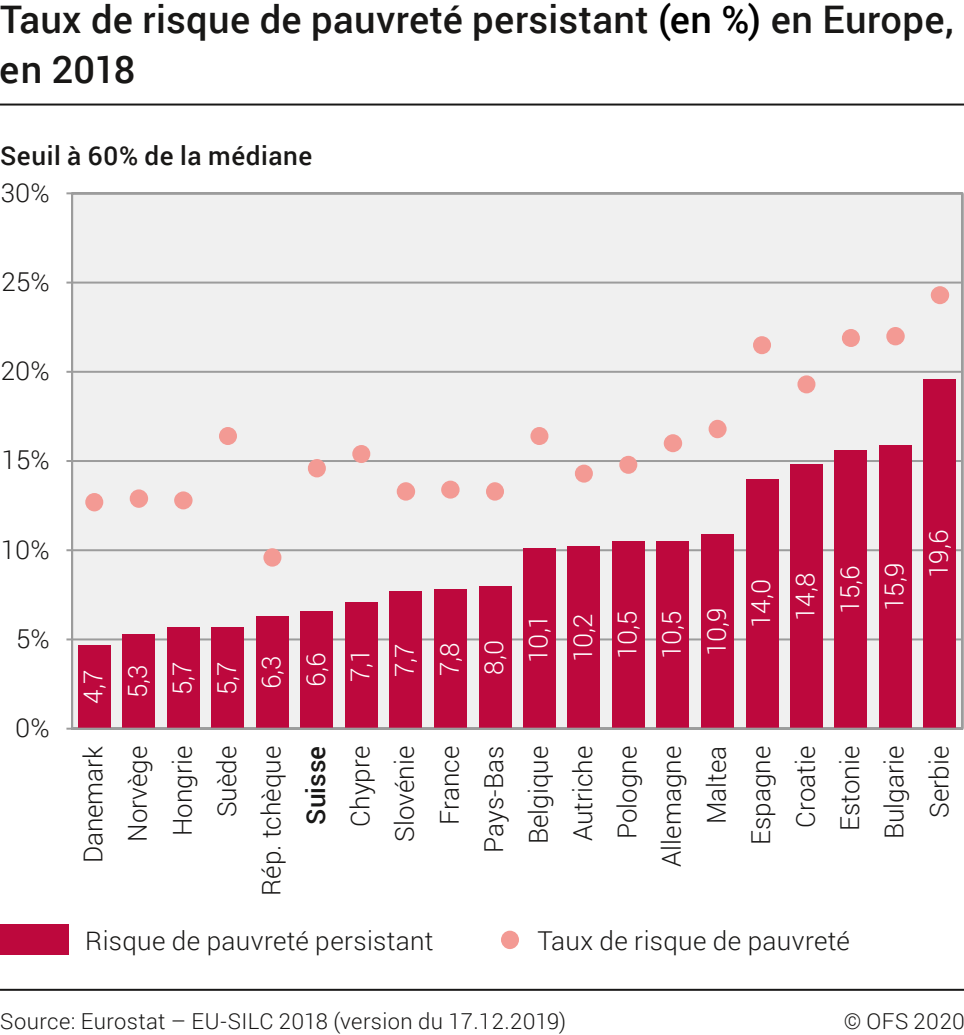
<style>
.page{position:relative;width:964px;height:1035px;background:#fff}
.page>*{position:absolute;margin:0;border:0;box-sizing:border-box;transform-origin:0 0}
.t1{font:500 38px/50px "Roboto";letter-spacing:.01em;color:#181716}
.t2{font:300 26px/44.4px "Roboto";color:#181716;text-align:right}
.t3{font:300 26px "Roboto";color:#fff}
.t4{font:500 26px "Roboto";letter-spacing:.02em;color:#181716}
.t5{font:300 22px "Roboto";letter-spacing:.015em;color:#181716}
.s1{color:#000}
</style>
<div class="page">
<hr style="left:0;top:104px;width:963px;height:2px;background:#181716">
<hr style="left:0;top:989px;width:963px;height:2px;background:#181716">
<div style="left:66px;top:192px;width:897px;height:538px;background:#f0f0f0"></div>
<hr style="left:72px;top:638px;width:890px;height:2px;background:#9c9c9c">
<hr style="left:72px;top:549px;width:890px;height:2px;background:#9c9c9c">
<hr style="left:72px;top:460px;width:890px;height:2px;background:#9c9c9c">
<hr style="left:72px;top:371px;width:890px;height:2px;background:#9c9c9c">
<hr style="left:72px;top:282px;width:890px;height:2px;background:#9c9c9c">
<hr style="left:72px;top:192px;width:890px;height:2px;background:#9c9c9c">
<hr style="left:71px;top:193px;width:2px;height:536px;background:#9c9c9c">
<div style="left:85px;top:493px;width:18px;height:18px;background:#f39a94;border-radius:50%"></div>
<div style="left:130px;top:489px;width:18px;height:19px;background:#f39a94;border-radius:50%"></div>
<div style="left:174px;top:491px;width:18px;height:18px;background:#f39a94;border-radius:50%"></div>
<div style="left:219px;top:427px;width:18px;height:18px;background:#f39a94;border-radius:50%"></div>
<div style="left:263px;top:548px;width:18px;height:19px;background:#f39a94;border-radius:50%"></div>
<div style="left:308px;top:459px;width:18px;height:18px;background:#f39a94;border-radius:50%"></div>
<div style="left:352px;top:445px;width:18px;height:18px;background:#f39a94;border-radius:50%"></div>
<div style="left:396px;top:482px;width:19px;height:19px;background:#f39a94;border-radius:50%"></div>
<div style="left:441px;top:481px;width:18px;height:18px;background:#f39a94;border-radius:50%"></div>
<div style="left:486px;top:482px;width:18px;height:19px;background:#f39a94;border-radius:50%"></div>
<div style="left:530px;top:427px;width:18px;height:18px;background:#f39a94;border-radius:50%"></div>
<div style="left:574px;top:465px;width:18px;height:18px;background:#f39a94;border-radius:50%"></div>
<div style="left:619px;top:456px;width:18px;height:18px;background:#f39a94;border-radius:50%"></div>
<div style="left:663px;top:434px;width:19px;height:18px;background:#f39a94;border-radius:50%"></div>
<div style="left:708px;top:420px;width:18px;height:18px;background:#f39a94;border-radius:50%"></div>
<div style="left:752px;top:336px;width:18px;height:18px;background:#f39a94;border-radius:50%"></div>
<div style="left:797px;top:375px;width:18px;height:18px;background:#f39a94;border-radius:50%"></div>
<div style="left:841px;top:329px;width:18px;height:18px;background:#f39a94;border-radius:50%"></div>
<div style="left:886px;top:327px;width:18px;height:18px;background:#f39a94;border-radius:50%"></div>
<div style="left:930px;top:286px;width:18px;height:18px;background:#f39a94;border-radius:50%"></div>
<div style="left:78px;top:645px;width:32px;height:84px;background:#bd083d"></div>
<div style="left:122px;top:634px;width:33px;height:95px;background:#bd083d"></div>
<div style="left:167px;top:627px;width:33px;height:102px;background:#bd083d"></div>
<div style="left:212px;top:627px;width:32px;height:102px;background:#bd083d"></div>
<div style="left:256px;top:616px;width:32px;height:113px;background:#bd083d"></div>
<div style="left:300px;top:611px;width:33px;height:118px;background:#bd083d"></div>
<div style="left:345px;top:602px;width:32px;height:127px;background:#bd083d"></div>
<div style="left:389px;top:591px;width:33px;height:138px;background:#bd083d"></div>
<div style="left:434px;top:589px;width:32px;height:140px;background:#bd083d"></div>
<div style="left:478px;top:586px;width:33px;height:143px;background:#bd083d"></div>
<div style="left:523px;top:549px;width:32px;height:180px;background:#bd083d"></div>
<div style="left:567px;top:547px;width:33px;height:182px;background:#bd083d"></div>
<div style="left:612px;top:541px;width:32px;height:188px;background:#bd083d"></div>
<div style="left:656px;top:541px;width:33px;height:188px;background:#bd083d"></div>
<div style="left:701px;top:534px;width:32px;height:195px;background:#bd083d"></div>
<div style="left:745px;top:479px;width:33px;height:250px;background:#bd083d"></div>
<div style="left:790px;top:465px;width:32px;height:264px;background:#bd083d"></div>
<div style="left:834px;top:450px;width:32px;height:279px;background:#bd083d"></div>
<div style="left:878px;top:445px;width:33px;height:284px;background:#bd083d"></div>
<div style="left:923px;top:379px;width:33px;height:350px;background:#bd083d"></div>
<div style="left:0;top:924px;width:68px;height:31px;background:#bd083d"></div>
<div style="left:501px;top:930px;width:18px;height:19px;background:#f39a94;border-radius:50%"></div>
<hr style="left:72px;top:728px;width:890px;height:2px;background:#9c9c9c">
<h1 class="t1" style="left:0;top:-7px;width:954px">Taux de risque de pauvreté persistant <span class="s1">(en %)</span> en Europe, en 2018</h1>
<p class="t4" style="left:0;top:137px;width:314px">Seuil à 60% de la médiane</p>
<p class="t2" style="left:1px;top:169px;width:50px">30%</p>
<p class="t2" style="left:2px;top:259px;width:50px">25%</p>
<p class="t2" style="left:1px;top:348px;width:50px">20%</p>
<p class="t2" style="left:2px;top:437px;width:50px">15%</p>
<p class="t2" style="left:1px;top:526px;width:50px">10%</p>
<p class="t2" style="left:16px;top:615px;width:35px">5%</p>
<p class="t2" style="left:15px;top:705px;width:36px">0%</p>
<p class="t3" style="left:75px;top:704px;width:35px;rotate:-90deg">4,7</p>
<p class="t3" style="left:120px;top:698px;width:35px;rotate:-90deg">5,3</p>
<p class="t3" style="left:164px;top:695px;width:35px;rotate:-90deg">5,7</p>
<p class="t3" style="left:209px;top:695px;width:35px;rotate:-90deg">5,7</p>
<p class="t3" style="left:253px;top:689px;width:35px;rotate:-90deg">6,3</p>
<p class="t3" style="left:298px;top:687px;width:35px;rotate:-90deg">6,6</p>
<p class="t3" style="left:342px;top:682px;width:35px;rotate:-90deg">7,1</p>
<p class="t3" style="left:386px;top:677px;width:35px;rotate:-90deg">7,7</p>
<p class="t3" style="left:431px;top:676px;width:35px;rotate:-90deg">7,8</p>
<p class="t3" style="left:476px;top:674px;width:36px;rotate:-90deg">8,0</p>
<p class="t3" style="left:520px;top:663px;width:50px;rotate:-90deg">10,1</p>
<p class="t3" style="left:564px;top:662px;width:50px;rotate:-90deg">10,2</p>
<p class="t3" style="left:609px;top:659px;width:50px;rotate:-90deg">10,5</p>
<p class="t3" style="left:653px;top:659px;width:50px;rotate:-90deg">10,5</p>
<p class="t3" style="left:698px;top:656px;width:50px;rotate:-90deg">10,9</p>
<p class="t3" style="left:742px;top:628px;width:50px;rotate:-90deg">14,0</p>
<p class="t3" style="left:787px;top:621px;width:50px;rotate:-90deg">14,8</p>
<p class="t3" style="left:831px;top:614px;width:50px;rotate:-90deg">15,6</p>
<p class="t3" style="left:876px;top:611px;width:50px;rotate:-90deg">15,9</p>
<p class="t3" style="left:920px;top:578px;width:50px;rotate:-90deg">19,6</p>
<p class="t2" style="left:70px;top:896px;width:151px;rotate:-90deg">Danemark<br>Norvège<br>Hongrie<br>Suède<br>Rép. tchèque</p>
<p class="t4" style="left:297px;top:824px;width:80px;rotate:-90deg">Suisse</p>
<p class="t2" style="left:337px;top:867px;width:122px;rotate:-90deg">Chypre<br>Slovénie<br>France<br>Pays-Bas<br>Belgique<br>Autriche<br>Pologne<br>Allemagne<br>Maltea<br>Espagne<br>Croatie<br>Estonie<br>Bulgarie<br>Serbie</p>
<p class="t2" style="left:85px;top:917px;width:350px">Risque de pauvreté persistant</p>
<p class="t2" style="left:537px;top:917px;width:314px">Taux de risque de pauvreté</p>
<p class="t5" style="left:0;top:1006px;width:567px">Source: Eurostat – EU-SILC 2018 (version du 17.12.2019)</p>
<p class="t5" style="left:843px;top:1006px;width:123px">© OFS 2020</p>
</div>
